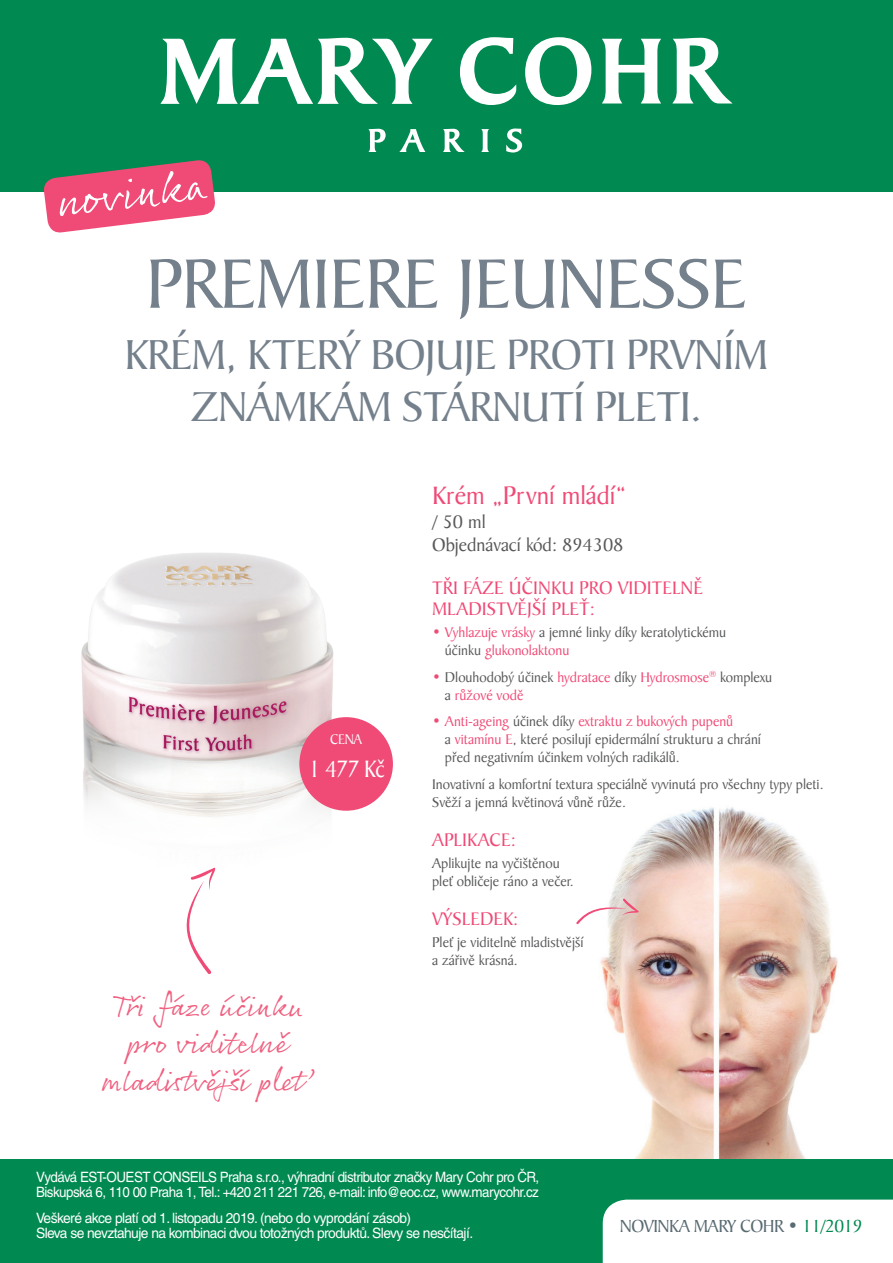
<style>
.page{position:relative;width:893px;height:1263px;background:#fff}
.page>*{position:absolute;margin:0;border:0;box-sizing:border-box;transform-origin:0 0}
.t1{font:75px "Baker Signet AT";letter-spacing:-.02em;color:#74808b}
.t2{font:45.6px "Rollerscript Smooth";color:#fff}
.t3{font:45px/52.5px "Baker Signet AT";letter-spacing:-.02em;color:#74808b;text-align:center}
.t4{font:30px/37.5px "Rollerscript Smooth";color:#f06080;text-align:center}
.t5{font:27px "Baker Signet AT";color:#f04a76}
.t6{font:25.5px "Baker Signet AT";color:#fff;scale:.9 1}
.t7{font:19.5px/21px "Baker Signet AT";color:#f04a76}
.t8{font:19.5px/23.7px "Baker Signet AT";color:#57585a}
.t9{font:18.75px "Baker Signet AT";letter-spacing:-.03em;color:#586a72}
.t10{font:15px/18px "Baker Signet AT";color:#57585a}
.t11{font:15px/18px "Baker Signet AT";color:#f04a76}
.t12{font:15px "Baker Signet AT";color:#fff;scale:.94 1}
.t13{font:14.25px/14.9px "Helvetica CE";letter-spacing:-.04em;color:#fff;scale:.94 1}
.t14{font:14.25px/14.9px "Helvetica CE";letter-spacing:-.04em;color:#fff}
.s1{color:#f04a76}
.s2{color:#57585a}
.s3{color:#008950}
</style>
<div class="page">
<img style="left:582px;top:807px;width:275px;height:353px">
<img style="left:81px;top:553px;width:253px;height:315px">
<div style="left:0;top:0;width:893px;height:191px;background:#008950"></div>
<div style="left:0;top:1160px;width:893px;height:103px;background:#008950"></div>
<div style="left:603px;top:1199px;width:290px;height:64px;background:#fff"></div>
<svg style="left:160px;top:37px;width:573px;height:116px"></svg>
<svg style="left:43px;top:160px;width:173px;height:73px"></svg>
<div style="left:299px;top:717px;width:94px;height:94px;background:#f04a76;border-radius:50%"></div>
<svg style="left:186px;top:868px;width:30px;height:106px"></svg>
<svg style="left:576px;top:898px;width:63px;height:26px"></svg>
<h2 class="t2" style="left:53px;top:173px;width:151px;rotate:-7deg">nov inka</h2>
<h1 class="t1" style="left:146px;top:241px;width:603px">Premiere Jeunesse</h1>
<h3 class="t3" style="left:125px;top:329px;width:645px">Krém, který bojuje proti prvním známkám stárnutí pleti.</h3>
<p class="t12" style="left:330px;top:731px;width:32px">cena</p>
<h3 class="t6" style="left:308px;top:754px;width:87px">1 477 Kč</h3>
<h3 class="t4" style="left:102px;top:986px;width:212px">Tři fáze účinku pro viditelně mladistvější pleť</h3>
<h3 class="t5" style="left:432px;top:480px;width:196px">Krém „První mládí“</h3>
<h3 class="t8" style="left:432px;top:510px;width:193px">/ 50 ml<br>Objednávací kód: 894308</h3>
<h3 class="t7" style="left:432px;top:577px;width:272px">Tři fáze účinku pro viditelně mladistvější pleť:</h3>
<p class="t10" style="left:445px;top:623px;width:283px;text-indent:-13px"><span class="s1">• Vyhlazuje vrásky</span> a jemné linky díky keratolytickému účinku <span class="s1">glukonolaktonu</span></p>
<p class="t11" style="left:445px;top:668px;width:329px;text-indent:-13px">• <span class="s2">Dlouhodobý účinek</span> hydratace <span class="s2">díky</span> Hydrosmose<sup>®</sup> <span class="s2">komplexu a</span> růžové vodě</p>
<p class="t10" style="left:445px;top:712px;width:318px;text-indent:-13px"><span class="s1">• Anti-ageing</span> účinek díky <span class="s1">extraktu z bukových pupenů<br></span>a <span class="s1">vitamínu E</span>, které posilují epidermální strukturu a chrání před negativním účinkem volných radikálů.</p>
<p class="t10" style="left:432px;top:775px;width:393px">Inovativní a komfortní textura speciálně vyvinutá pro všechny typy pleti.<br>Svěží a jemná květinová vůně růže.</p>
<h3 class="t7" style="left:432px;top:829px;width:85px">Aplikace:</h3>
<p class="t10" style="left:432px;top:854px;width:143px">Aplikujte na vyčištěnou pleť obličeje ráno a večer.</p>
<h3 class="t7" style="left:432px;top:909px;width:88px">Výsledek:</h3>
<p class="t10" style="left:432px;top:934px;width:153px">Pleť je viditelně mladistvější a zářivě krásná.</p>
<p class="t13" style="left:36px;top:1170px;width:537px">Vydává EST-OUEST CONSEILS Praha s.r.o., výhradní distributor značky Mary Cohr pro ČR,<br>Biskupská 6, 110 00 Praha 1, Tel.: +420 211 221 726, e-mail: info@eoc.cz, www.marycohr.cz</p>
<p class="t14" style="left:36px;top:1210px;width:439px">Veškeré akce platí od 1. listopadu 2019. (nebo do vyprodání zásob)<br>Sleva se nevztahuje na kombinaci dvou totožných produktů. Slevy se nesčítají.</p>
<p class="t9" style="left:620px;top:1215px;width:244px">NOVINKA MARY COhr • <span class="s3">11/2019</span></p>
</div>
